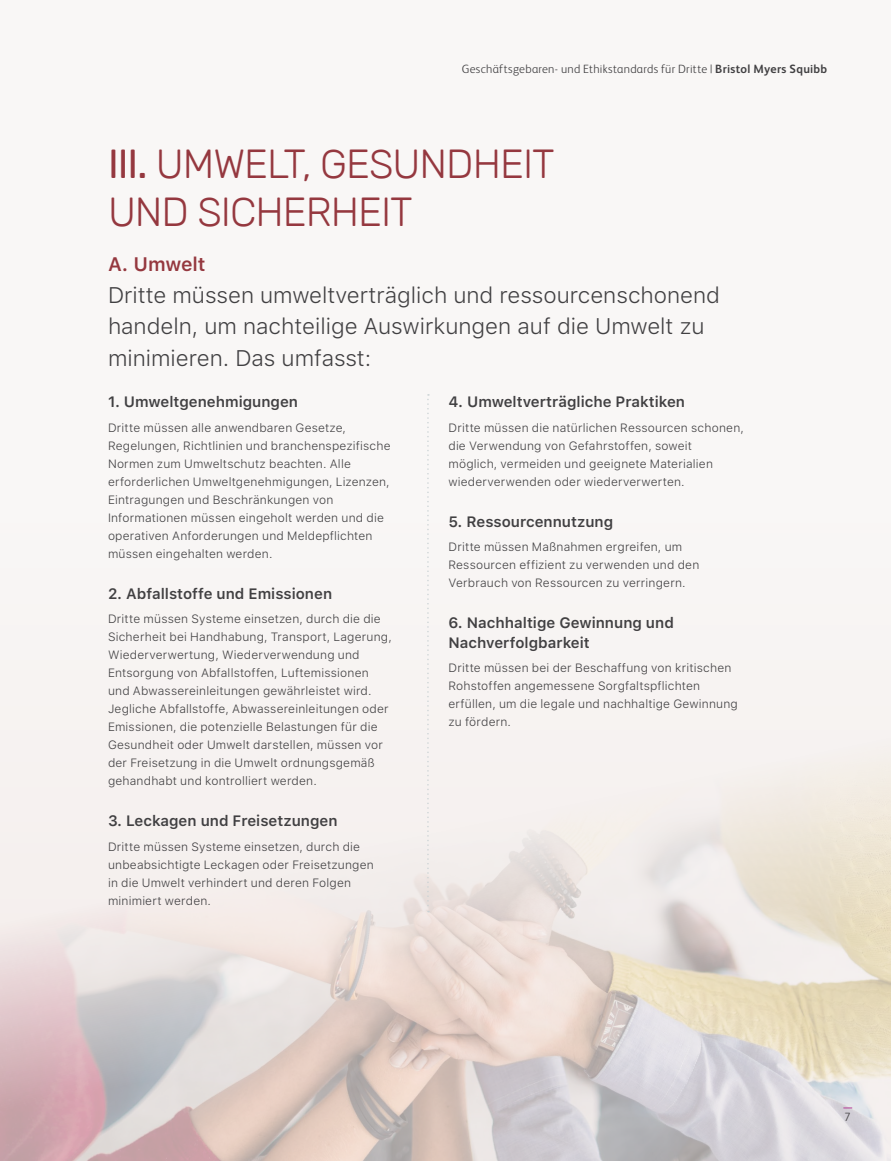
<style>
.page{position:relative;width:891px;height:1161px;background:#f9f7f6}
.page>*{position:absolute;margin:0;border:0;box-sizing:border-box;transform-origin:0 0}
.t1{font:300 40.5px/48px "Rubik";letter-spacing:-.025em;color:#95383f}
.t2{font:300 22.5px/31.5px "SF Pro Text";color:#414042}
.t3{font:600 19.5px "SF Pro Text";color:#95383f}
.t4{font:600 15px/19.5px "SF Pro Text";color:#414042}
.t5{font:300 12px/18px "SF Pro Text";letter-spacing:.015em;color:#414042}
.t6{font:300 12px "BMS Humanity";letter-spacing:.025em;color:#414042}
.s1{font-weight:700}
.s2{font-weight:400}
</style>
<div class="page">
<img style="left:1px;top:394px;width:890px;height:767px">
<svg style="left:0;top:926px;width:1px;height:235px"></svg>
<svg style="left:427px;top:394px;width:2px;height:518px"></svg>
<p class="t6" style="left:462px;top:61px;width:367px">Geschäftsgebaren- und Ethikstandards für Dritte | <span class="s1">Bristol Myers Squibb</span></p>
<h1 class="t1" style="left:108px;top:140px;width:448px"><span class="s2">III.</span> UMWELT, GESUNDHEIT<br>UND SICHERHEIT</h1>
<h3 class="t3" style="left:108px;top:250px;width:99px">A. Umwelt</h3>
<h2 class="t2" style="left:108px;top:278px;width:614px">Dritte müssen umweltverträglich und ressourcenschonend handeln, um nachteilige Auswirkungen auf die Umwelt zu minimieren. Das umfasst:</h2>
<p class="t4" style="left:448px;top:391px;width:238px">4. Umweltverträgliche Praktiken</p>
<p class="t5" style="left:448px;top:418px;width:297px">Dritte müssen die natürlichen Ressourcen schonen, die Verwendung von Gefahrstoffen, soweit möglich, vermeiden und geeignete Materialien wiederverwenden oder wiederverwerten.</p>
<p class="t4" style="left:448px;top:511px;width:166px">5. Ressourcennutzung</p>
<p class="t5" style="left:448px;top:538px;width:252px">Dritte müssen Maßnahmen ergreifen, um<br>Ressourcen effizient zu verwenden und den<br>Verbrauch von Ressourcen zu verringern.</p>
<p class="t4" style="left:448px;top:612px;width:227px">6. Nachhaltige Gewinnung und<br>Nachverfolgbarkeit</p>
<p class="t5" style="left:448px;top:659px;width:291px">Dritte müssen bei der Beschaffung von kritischen Rohstoffen angemessene Sorgfaltspflichten erfüllen, um die legale und nachhaltige Gewinnung zu fördern.</p>
<p class="t4" style="left:108px;top:391px;width:192px">1. Umweltgenehmigungen</p>
<p class="t5" style="left:108px;top:418px;width:284px">Dritte müssen alle anwendbaren Gesetze, Regelungen, Richtlinien und branchenspezifische Normen zum Umweltschutz beachten. Alle erforderlichen Umweltgenehmigungen, Lizenzen, Eintragungen und Beschränkungen von Informationen müssen eingeholt werden und die operativen Anforderungen und Meldepflichten müssen eingehalten werden.</p>
<p class="t4" style="left:108px;top:583px;width:226px">2. Abfallstoffe und Emissionen</p>
<p class="t5" style="left:108px;top:610px;width:285px">Dritte müssen Systeme einsetzen, durch die die Sicherheit bei Handhabung, Transport, Lagerung, Wiederverwertung, Wiederverwendung und Entsorgung von Abfallstoffen, Luftemissionen und Abwassereinleitungen gewährleistet wird.<br>Jegliche Abfallstoffe, Abwassereinleitungen oder Emissionen, die potenzielle Belastungen für die Gesundheit oder Umwelt darstellen, müssen vor der Freisetzung in die Umwelt ordnungsgemäß gehandhabt und kontrolliert werden.</p>
<p class="t4" style="left:108px;top:810px;width:231px">3. Leckagen und Freisetzungen</p>
<p class="t5" style="left:108px;top:837px;width:267px">Dritte müssen Systeme einsetzen, durch die unbeabsichtigte Leckagen oder Freisetzungen in die Umwelt verhindert und deren Folgen minimiert werden.</p>
<p class="t6" style="left:844px;top:1109px;width:8px">7</p>
</div>
